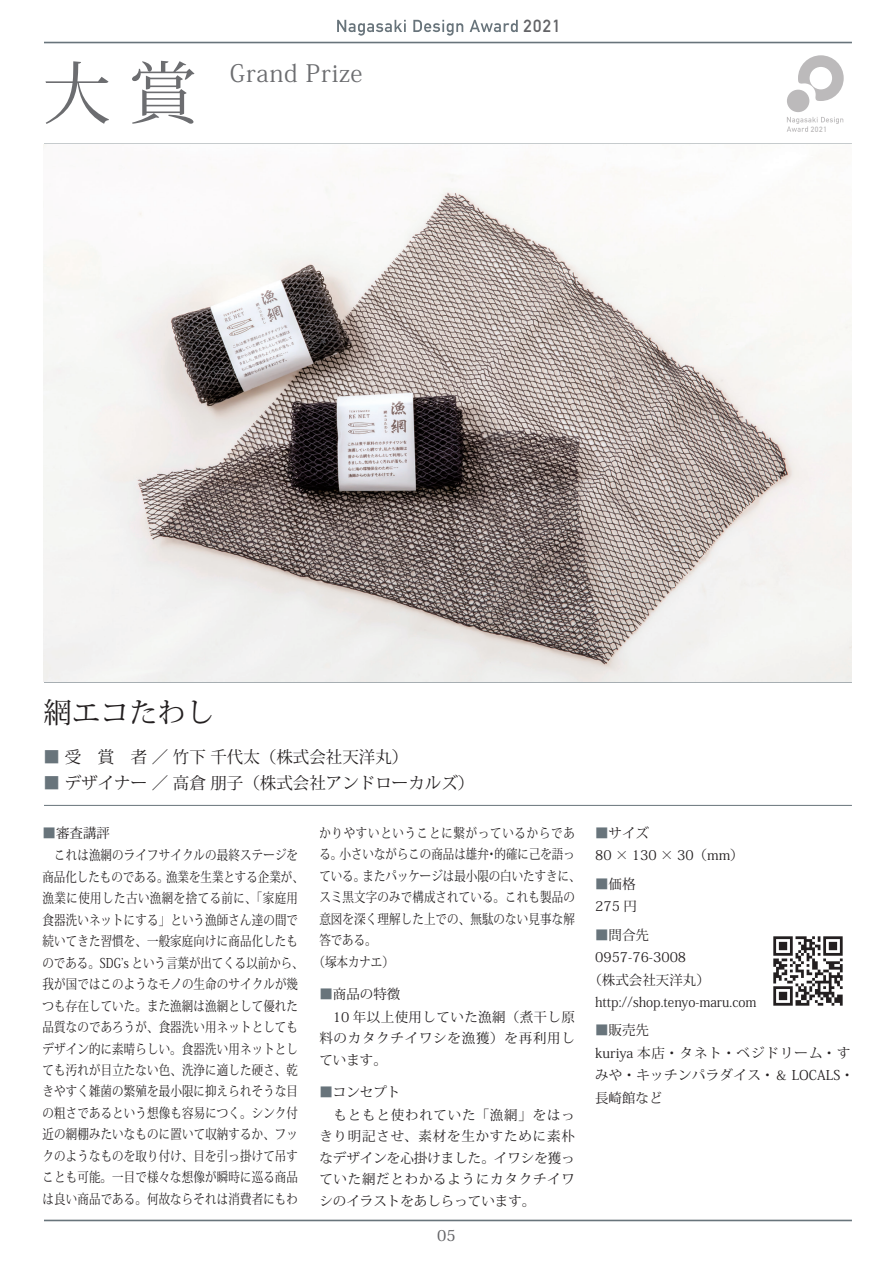
<style>
.page{position:relative;width:893px;height:1263px;background:#fff}
.page>*{position:absolute;margin:0;border:0;box-sizing:border-box;transform-origin:0 0}
.t1{font:67.5px "Koz Min Pro";color:#6c6d70}
.t2{font:28.5px "Koz Min Pr 6 N";color:#231f20}
.t3{font:24px "Koz Min Pro";letter-spacing:.03em;color:#6c6d70}
.t4{font:700 17.25px "DIN Alternate";color:#636366}
.t5{font:16.5px "Koz Min Pr 6 N";color:#231f20}
.t6{font:500 15px "Koz Min Pro";color:#636366}
.t7{font:13.5px/21.5px "Koz Min Pr 6 N";letter-spacing:.015em;color:#231f20}
.t8{font:13.5px "Koz Min Pr 6 N";letter-spacing:.015em;color:#231f20;scale:.85 1}
.t9{font:13.5px/21.6px "Koz Min Pr 6 N";letter-spacing:.055em;color:#231f20}
.t10{font:13.5px "Koz Min Pr 6 N";letter-spacing:.015em;color:#231f20;scale:.95 1}
.t11{font:13.5px "Koz Min Pr 6 N";letter-spacing:.065em;color:#231f20;scale:.85 1}
.t12{font:700 7.65px "DIN Alternate";color:#bcbabb}
.s1{color:#68747b}
</style>
<div class="page">
<hr style="left:44px;top:682px;width:808px;height:1px;background:#68747b">
<hr style="left:44px;top:144px;width:808px;height:1px;background:#68747b">
<hr style="left:44px;top:805px;width:808px;height:1px;background:#68747b">
<hr style="left:44px;top:1220px;width:808px;height:1px;background:#68747b">
<hr style="left:44px;top:42px;width:808px;height:1px;background:#68747b">
<svg style="left:337px;top:20px;width:69px;height:16px"></svg>
<svg style="left:413px;top:20px;width:50px;height:16px"></svg>
<svg style="left:470px;top:20px;width:48px;height:12px"></svg>
<div style="left:787px;top:90px;width:22px;height:22px;background:#bcbabb;border-radius:50%"></div>
<svg style="left:798px;top:55px;width:46px;height:46px"></svg>
<svg style="left:787px;top:117px;width:56px;height:15px"></svg>
<img style="left:43px;top:145px;width:808px;height:537px">
<img style="left:773px;top:936px;width:70px;height:70px">
<h1 class="t1" style="left:43px;top:46px;width:155px">大 賞</h1>
<h3 class="t3" style="left:230px;top:56px;width:134px">Grand Prize</h3>
<p class="t4" style="left:524px;top:13px;width:39px">2021</p>
<p class="t12" style="left:811px;top:123px;width:18px">2021</p>
<h2 class="t2" style="left:44px;top:696px;width:172px">網エコたわし</h2>
<p class="t5" style="left:44px;top:748px;width:366px"><span class="s1">■</span> 受　賞　者 ／ 竹下 千代太（株式会社天洋丸）</p>
<p class="t5" style="left:44px;top:773px;width:432px"><span class="s1">■</span> デザイナー ／ 高倉 朋子（株式会社アンドローカルズ）</p>
<p class="t7" style="left:43px;top:822px;width:263px"><span class="s1">■</span>審査講評<br>　これは漁網のライフサイクルの最終ステージを商品化したものである。漁業を生業とする企業が、漁業に使用した古い漁網を捨てる前に、「家庭用食器洗いネットにする」という漁師さん達の間で続いてきた習慣を、一般家庭向けに商品化したものである。SDG’s という言葉が出てくる以前から、我が国ではこのようなモノの生命のサイクルが幾つも存在していた。また漁網は漁網として優れた品質なのであろうが、食器洗い用ネットとしてもデザイン的に素晴らしい。食器洗い用ネットとしても汚れが目立たない色、洗浄に適した硬さ、乾きやすく雑菌の繁殖を最小限に抑えられそうな目の粗さであるという想像も容易につく。シンク付近の網棚みたいなものに置いて収納するか、フックのようなものを取り付け、目を引っ掛けて吊すことも可能。一目で様々な想像が瞬時に巡る商品は良い商品である。何故ならそれは消費者にもわ</p>
<p class="t11" style="left:319px;top:825px;width:302px">かりやすいということに繋がっているからであ</p>
<p class="t8" style="left:319px;top:847px;width:302px">る。小さいながらこの商品は雄弁・的確に己を語っ</p>
<p class="t8" style="left:319px;top:868px;width:309px">ている。またパッケージは最小限の白いたすきに、</p>
<p class="t8" style="left:319px;top:890px;width:302px">スミ黒文字のみで構成されている。これも製品の</p>
<p class="t8" style="left:319px;top:911px;width:302px">意図を深く理解した上での、無駄のない見事な解</p>
<p class="t8" style="left:319px;top:933px;width:69px">答である。</p>
<p class="t8" style="left:314px;top:954px;width:96px">（塚本カナエ）</p>
<p class="t7" style="left:319px;top:984px;width:257px"><span class="s1">■</span>商品の特徴<br>　10 年以上使用していた漁網（煮干し原料のカタクチイワシを漁獲）を再利用しています。</p>
<p class="t9" style="left:319px;top:1082px;width:257px"><span class="s1">■</span>コンセプト<br>　もともと使われていた「漁網」をはっきり明記させ、素材を生かすために素朴なデザインを心掛けました。イワシを獲っていた網だとわかるようにカタクチイワシのイラストをあしらっています。</p>
<p class="t6" style="left:437px;top:1225px;width:20px">05</p>
<p class="t7" style="left:595px;top:822px;width:150px;line-height:22.5px"><span class="s1">■</span>サイズ<br>80 × 130 × 30（mm）</p>
<p class="t7" style="left:595px;top:873px;width:43px;line-height:22.5px"><span class="s1">■</span>価格<br>275 円</p>
<p class="t7" style="left:595px;top:924px;width:55px"><span class="s1">■</span>問合先</p>
<p class="t7" style="left:595px;top:947px;width:93px">0957-76-3008</p>
<p class="t7" style="left:588px;top:969px;width:123px">（株式会社天洋丸）</p>
<p class="t10" style="left:595px;top:994px;width:171px">http://shop.tenyo-maru.com</p>
<p class="t7" style="left:595px;top:1019px;width:260px;line-height:22.5px"><span class="s1">■</span>販売先<br>kuriya 本店・タネト・ベジドリーム・すみや・キッチンパラダイス・＆ LOCALS・長崎館など</p>
</div>
